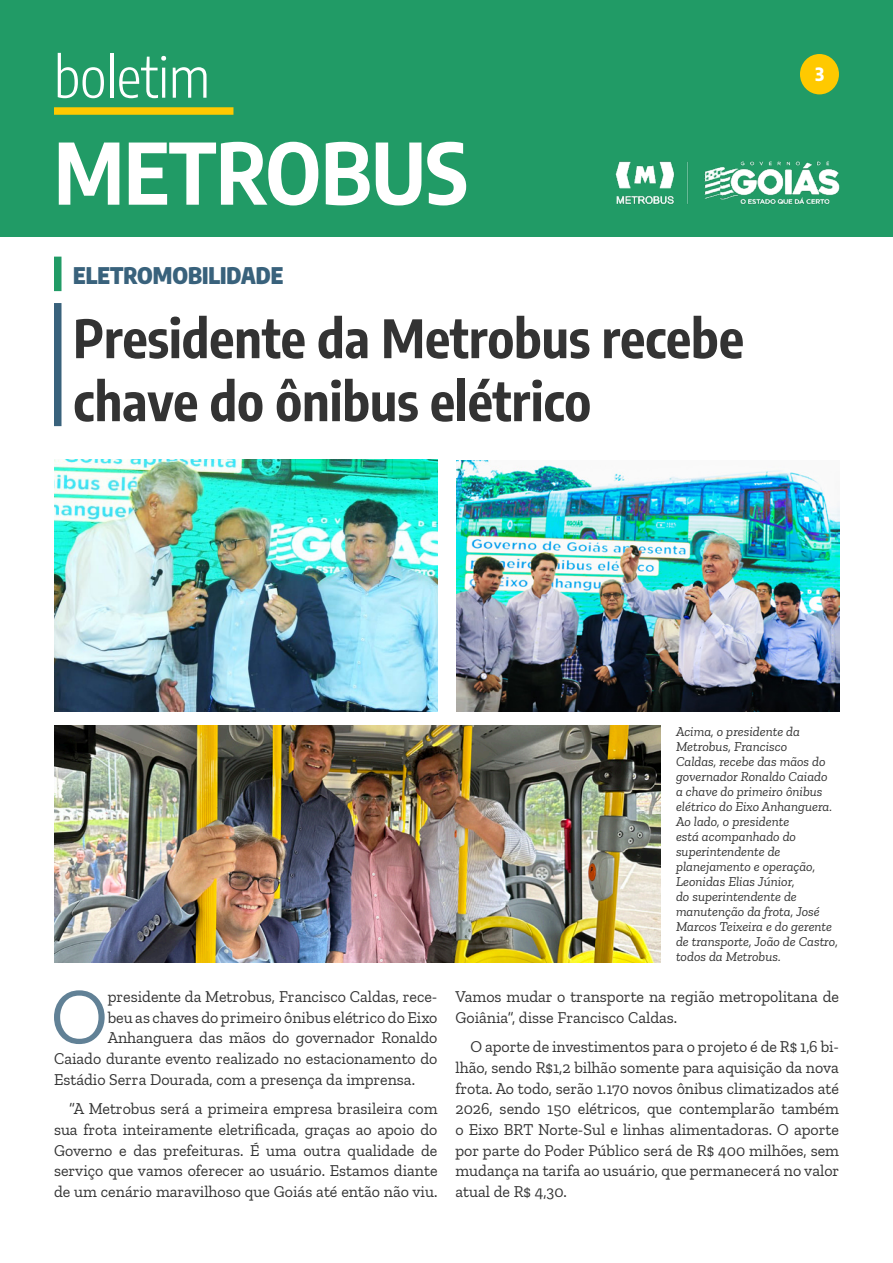
<style>
.page{position:relative;width:893px;height:1263px;background:#fff}
.page>*{position:absolute;margin:0;border:0;box-sizing:border-box;transform-origin:0 0}
.t1{font:700 84px "Encode Sans Condensed";color:#fff}
.t2{font:80.25px "Zilla Slab";color:#618196}
.t3{font:300 55.5px "Encode Sans Condensed";color:#fff}
.t4{font:700 52.5px/63px "Encode Sans Condensed";color:#333}
.t5{font:900 22.5px "Encode Sans Condensed";color:#39627c}
.t6{font:800 18px "Encode Sans Condensed";color:#fff}
.t7{font:16.5px/20.7px "Zilla Slab";color:#333;text-align:justify}
.t8{font:italic 13.5px/15px "Zilla Slab";color:#333}
</style>
<div class="page">
<div style="left:0;top:0;width:893px;height:236px;background:#219b66"></div>
<div style="left:54px;top:107px;width:179px;height:8px;background:#ffc900"></div>
<img style="left:615px;top:161px;width:225px;height:44px">
<div style="left:800px;top:54px;width:39px;height:40px;background:#ffc900;border-radius:50%"></div>
<div style="left:54px;top:303px;width:8px;height:123px;background:#39627c"></div>
<div style="left:54px;top:257px;width:8px;height:34px;background:#219b66"></div>
<img style="left:54px;top:460px;width:383px;height:251px">
<img style="left:456px;top:460px;width:384px;height:251px">
<img style="left:54px;top:725px;width:606px;height:237px">
<p class="t3" style="left:54px;top:39px;width:157px">boletim</p>
<p class="t1" style="left:54px;top:110px;width:415px">METROBUS</p>
<p class="t5" style="left:73px;top:258px;width:212px">ELETROMOBILIDADE</p>
<p class="t4" style="left:73px;top:304px;width:672px">Presidente da Metrobus recebe chave do ônibus elétrico</p>
<p class="t6" style="left:815px;top:60px;width:10px">3</p>
<p class="t2" style="left:51px;top:972px;width:58px">O</p>
<p class="t7" style="left:108px;top:986px;width:331px">presidente da Metrobus, Francisco Caldas, rece-</p>
<p class="t7" style="left:108px;top:1007px;width:331px">beu as chaves do primeiro ônibus elétrico do Eixo</p>
<p class="t7" style="left:108px;top:1027px;width:331px">Anhanguera das mãos do governador Ronaldo</p>
<p class="t7" style="left:54px;top:1048px;width:385px">Caiado durante evento realizado no estacionamento do</p>
<p class="t7" style="left:54px;top:1069px;width:363px">Estádio Serra Dourada, com a presença da imprensa.</p>
<p class="t7" style="left:54px;top:1099px;width:385px;text-indent:15px">“A Metrobus será a primeira empresa brasileira com sua frota inteiramente eletrificada, graças ao apoio do Governo e das prefeituras. É uma outra qualidade de serviço que vamos oferecer ao usuário. Estamos diante de um cenário maravilhoso que Goiás até então não viu.</p>
<p class="t8" style="left:676px;top:724px;width:164px">Acima, o presidente da<br>Metrobus, Francisco<br>Caldas, recebe das mãos do governador Ronaldo Caiado<br>a chave do primeiro ônibus elétrico do Eixo Anhanguera.<br>Ao lado, o presidente<br>está acompanhado do superintendente de planejamento e operação,<br>Leonidas Elias Júnior,<br>do superintendente de manutenção da frota, José<br>Marcos Teixeira e do gerente de transporte, João de Castro, todos da Metrobus.</p>
<p class="t7" style="left:455px;top:986px;width:385px">Vamos mudar o transporte na região metropolitana de<br>Goiânia”, disse Francisco Caldas.</p>
<p class="t7" style="left:455px;top:1036px;width:385px;text-indent:15px">O aporte de investimentos para o projeto é de R$ 1,6 bi&shy;lhão, sendo R$1,2 bilhão somente para aquisição da nova frota. Ao todo, serão 1.170 novos ônibus climatizados até 2026, sendo 150 elétricos, que contemplarão também o Eixo BRT Norte-Sul e linhas alimentadoras. O aporte por parte do Poder Público será de R$ 400 milhões, sem mudança na tarifa ao usuário, que permanecerá no valor atual de R$ 4,30.</p>
</div>
